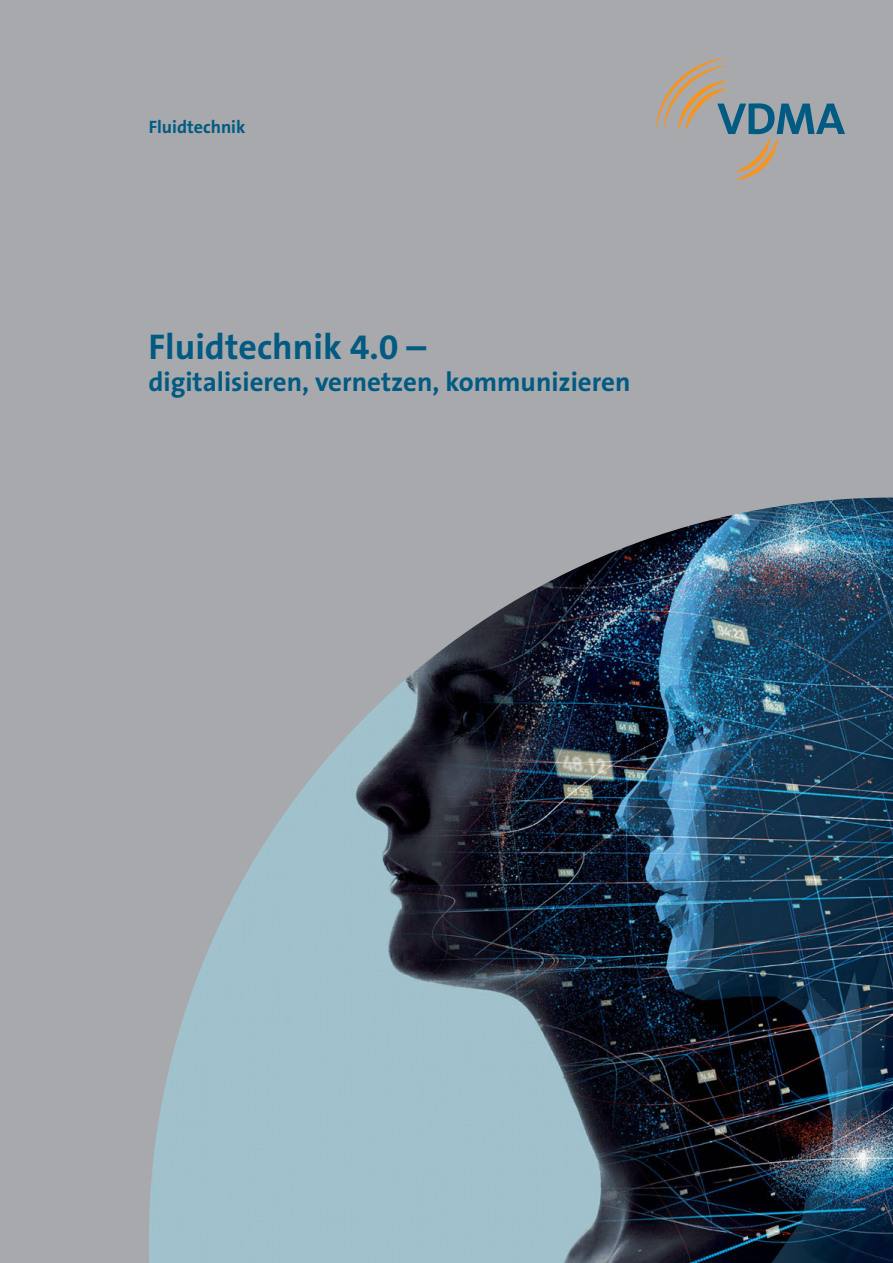
<style>
.page{position:relative;width:893px;height:1263px;background:#a7a9ac}
.page>*{position:absolute;margin:0;border:0;box-sizing:border-box;transform-origin:0 0}
.t1{font:700 36px "The Sans B7";color:#005a81}
.t2{font:700 27px "The Sans B7";color:#005a81}
.t3{font:700 18px "The Sans B7";color:#005a81}
</style>
<div class="page">
<svg style="left:656px;top:58px;width:189px;height:122px"></svg>
<img style="left:149px;top:497px;width:744px;height:766px">
<p class="t3" style="left:149px;top:117px;width:98px">Fluidtechnik</p>
<h1 class="t1" style="left:148px;top:327px;width:279px">Fluidtechnik 4.0 –</h1>
<p class="t2" style="left:148px;top:368px;width:483px">digitalisieren, vernetzen, kommunizieren</p>
</div>
